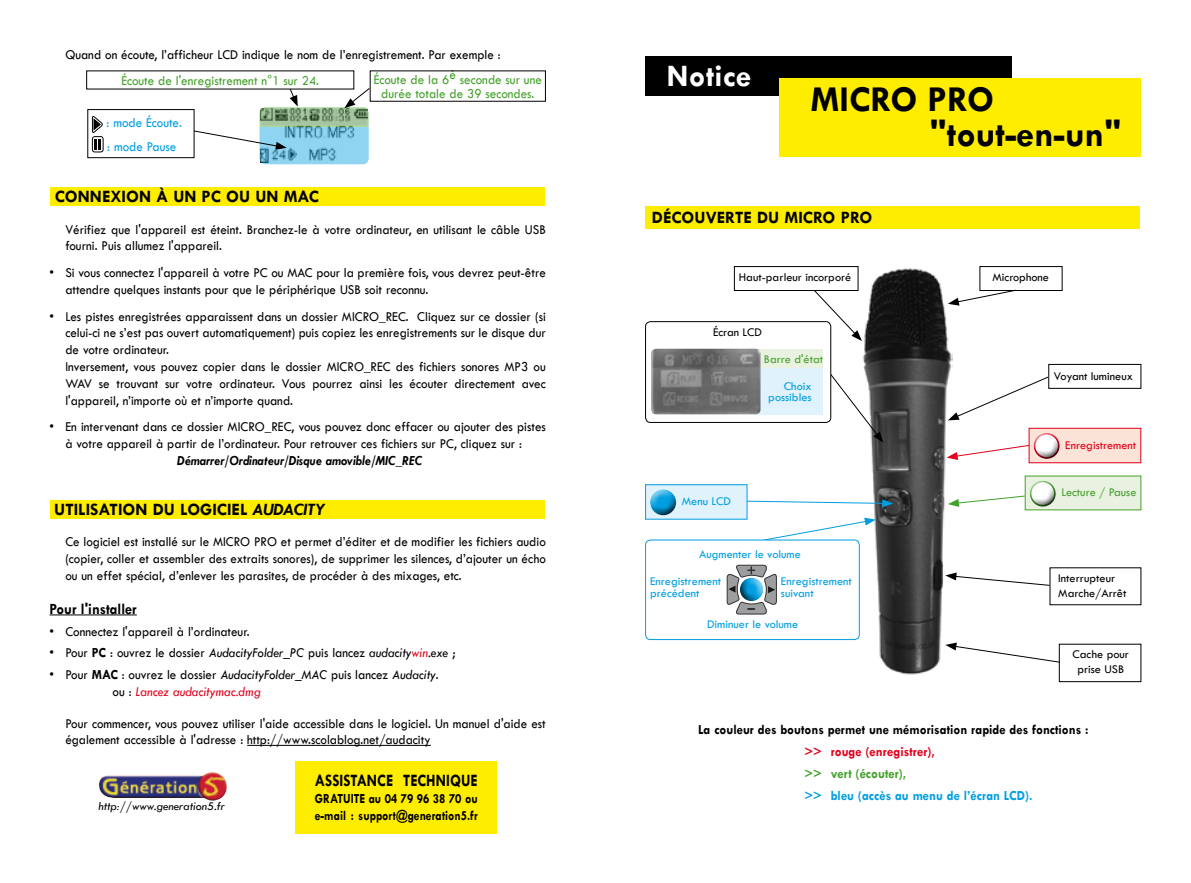
<style>
.page{position:relative;width:1191px;height:883px;background:#fff}
.page>*{position:absolute;margin:0;border:0;box-sizing:border-box;transform-origin:0 0}
.t1{font:700 36.75px/35px "Tw Cen";color:#000}
.t2{font:700 31.5px "Tw Cen";color:#fff}
.t3{font:700 17.5px "Tw Cen";color:#000}
.t4{font:700 17.5px "Tw Cen";color:#000;scale:.85 1}
.t5{font:700 15.75px "Tw Cen";color:#000;scale:.93 1}
.t6{font:14px/16.8px "Tw Cen";color:#000;scale:.93 1}
.t7{font:14px/14px "Tw Cen";color:#44a12b;text-align:center;scale:.93 1}
.t8{font:700 14px "Tw Cen";color:#000;scale:.93 1}
.t9{font:700 14px/16.8px "Tw Cen";color:#000;text-align:right;scale:.85 1}
.t10{font:italic 700 14px "Tw Cen";color:#000;scale:.93 1}
.t11{font:700 14px "Tw Cen";color:#009ee0;scale:.93 1}
.t12{font:14px/24.5px "Tw Cen";color:#009ee0;scale:.93 1}
.t13{font:700 14px "Tw Cen";color:#e2001c;scale:.93 1}
.t14{font:700 14px "Tw Cen";color:#44a12b;scale:.93 1}
.t15{font:12.25px/12.2px "Tw Cen";color:#009ee0}
.t16{font:12.25px/14.7px "Tw Cen";color:#000}
.t17{font:italic 12.25px "Tw Cen";color:#000}
.t18{font:12.25px "Tw Cen";color:#44a12b}
.t19{font:12.25px "Tw Cen";color:#e2001c}
.s1{font-style:italic}
.s2{font-weight:700}
.s3{font-style:italic;color:#e2001c}
</style>
<div class="page">
<img style="left:858px;top:267px;width:94px;height:408px">
<div style="left:50px;top:500px;width:495px;height:19px;background:#ffed00"></div>
<div style="left:50px;top:187px;width:495px;height:19px;background:#ffed00"></div>
<hr style="left:50px;top:614px;width:87px;height:1px;background:#000">
<hr style="left:247px;top:745px;width:184px;height:1px;background:#000">
<div style="left:92px;top:136px;width:11px;height:16px;border:1px solid #000;border-radius:2px"></div>
<svg style="left:92px;top:116px;width:11px;height:34px"></svg>
<div style="left:87px;top:109px;width:107px;height:49px;border:1px solid #000"></div>
<svg style="left:945px;top:572px;width:104px;height:14px"></svg>
<div style="left:645px;top:206px;width:495px;height:22px;background:#ffed00"></div>
<div style="left:645px;top:56px;width:366px;height:39px;background:#000"></div>
<div style="left:779px;top:78px;width:362px;height:78px;background:#ffed00"></div>
<div style="left:1058px;top:644px;width:83px;height:38px;border:1px solid #000"></div>
<img style="left:99px;top:772px;width:128px;height:29px">
<div style="left:296px;top:761px;width:201px;height:72px;background:#ffed00"></div>
<div style="left:1024px;top:476px;width:117px;height:34px;background:#e9f1e1"></div>
<div style="left:1027px;top:478px;width:30px;height:23px;background:#fff;opacity:.75"></div>
<div style="left:1027px;top:484px;width:30px;height:23px;background:#000;opacity:.75"></div>
<div style="left:734px;top:266px;width:124px;height:25px;border:1px solid #000"></div>
<svg style="left:813px;top:289px;width:49px;height:52px"></svg>
<svg style="left:830px;top:372px;width:53px;height:71px"></svg>
<svg style="left:946px;top:444px;width:82px;height:16px"></svg>
<div style="left:1028px;top:428px;width:113px;height:35px;background:#fce3d7;border:1px solid #e2001c"></div>
<div style="left:1031px;top:430px;width:30px;height:23px;background:#fff;opacity:.75"></div>
<div style="left:1031px;top:436px;width:30px;height:24px;background:#000;opacity:.75"></div>
<svg style="left:945px;top:643px;width:116px;height:20px"></svg>
<svg style="left:747px;top:499px;width:146px;height:8px"></svg>
<div style="left:645px;top:484px;width:102px;height:36px;background:#e0f2fb;border:1px solid #009ee0"></div>
<div style="left:648px;top:486px;width:29px;height:24px;background:#fff;opacity:.75"></div>
<div style="left:648px;top:493px;width:29px;height:23px;background:#000;opacity:.75"></div>
<svg style="left:947px;top:376px;width:101px;height:44px"></svg>
<svg style="left:947px;top:495px;width:78px;height:12px"></svg>
<div style="left:645px;top:322px;width:185px;height:100px;background:#fff;border-radius:5px"></div>
<div style="left:645px;top:321px;width:186px;height:102px;border:1px solid #000;border-radius:5px"></div>
<div style="left:756px;top:349px;width:67px;height:19px;background:#e9f1e1"></div>
<div style="left:755px;top:368px;width:68px;height:46px;background:#e0f2fb"></div>
<svg style="left:193px;top:87px;width:178px;height:78px"></svg>
<img style="left:651px;top:349px;width:109px;height:65px">
<svg style="left:762px;top:518px;width:114px;height:23px"></svg>
<div style="left:645px;top:540px;width:214px;height:100px;border:1px solid #009ee0;border-radius:5px"></div>
<svg style="left:726px;top:565px;width:51px;height:49px"></svg>
<div style="left:744px;top:575px;width:22px;height:26px;background:#fff;opacity:.75"></div>
<div style="left:739px;top:575px;width:21px;height:26px;background:#000;opacity:.75"></div>
<div style="left:979px;top:266px;width:83px;height:25px;border:1px solid #000"></div>
<svg style="left:947px;top:289px;width:70px;height:17px"></svg>
<div style="left:1048px;top:364px;width:93px;height:25px;border:1px solid #000"></div>
<p class="t6" style="left:65px;top:46px;width:469px">Quand on écoute, l’afficheur LCD indique le nom de l’enregistrement. Par exemple :</p>
<p class="t7" style="left:121px;top:73px;width:214px">écoute de l'enregistrement n°1 sur 24.</p>
<p class="t7" style="left:374px;top:72px;width:182px">écoute de la 6è seconde sur une durée totale de 39 secondes.</p>
<p class="t12" style="left:106px;top:110px;width:83px">: mode écoute. : mode Pause</p>
<p class="t3" style="left:55px;top:186px;width:266px">Connexion à un PC ou un MAC</p>
<p class="t6" style="left:65px;top:221px;width:518px">Vérifiez que l'appareil est éteint. Branchez-le à votre ordinateur, en utilisant le câble USB fourni. Puis allumez l'appareil.</p>
<p class="t6" style="left:65px;top:264px;width:518px;text-indent:-16px">• Si vous connectez l'appareil à votre PC ou MAC pour la première fois, vous devrez peut-être attendre quelques instants pour que le périphérique USB soit reconnu.</p>
<p class="t6" style="left:65px;top:308px;width:518px;text-indent:-16px">• Les pistes enregistrées apparaissent dans un dossier MICRO_REC. Cliquez sur ce dossier (si celui-ci ne s’est pas ouvert automatiquement) puis copiez les enregistrements sur le disque dur de votre ordinateur.<br>Inversement, vous pouvez copier dans le dossier MICRO_REC des fichiers sonores MP3 ou WAV se trouvant sur votre ordinateur. Vous pourrez ainsi les écouter directement avec l'appareil, n’importe où et n’importe quand.</p>
<p class="t6" style="left:50px;top:418px;width:535px;text-align:center">• En intervenant dans ce dossier MICRO_REC, vous pouvez donc effacer ou ajouter des pistes à votre appareil à partir de l’ordinateur. Pour retrouver ces fichiers sur PC, cliquez sur :</p>
<p class="t10" style="left:177px;top:452px;width:265px">Démarrer/Ordinateur/Disque amovible/MIC_REC</p>
<p class="t3" style="left:54px;top:499px;width:272px">utilisation du logiciel <span class="s1">AUDACITY</span></p>
<p class="t6" style="left:65px;top:534px;width:177px">Ce logiciel est installé sur le Micro</p>
<p class="t6" style="left:65px;top:534px;width:518px;text-align:justify;text-indent:189px">Pro et permet d’éditer et de modifier les fichiers audio (copier, coller et assembler des extraits sonores), de supprimer les silences, d’ajouter un écho ou un effet spécial, d’enlever les parasites, de procéder à des mixages, etc.</p>
<p class="t5" style="left:50px;top:599px;width:95px">Pour l'installer</p>
<p class="t6" style="left:50px;top:623px;width:216px">• Connectez l'appareil à l’ordinateur.</p>
<p class="t6" style="left:50px;top:644px;width:438px">• Pour <span class="s2">PC</span> : ouvrez le dossier <span class="s1">AudacityFolder_PC</span> puis lancez <span class="s1">audacity</span><span class="s3">win</span><span class="s1">.exe</span> ;</p>
<p class="t6" style="left:113px;top:666px;width:352px;text-indent:-63px">• Pour <span class="s2">MAC</span> : ouvrez le dossier <span class="s1">AudacityFolder_MAC</span> puis lancez <span class="s1">Audacity</span>. ou : <span class="s3">Lancez audacitymac.dmg</span></p>
<p class="t6" style="left:65px;top:715px;width:518px">Pour commencer, vous pouvez utiliser l'aide accessible dans le logiciel. Un manuel d'aide est également accessible à l'adresse : http://www.scolablog.net/audacity</p>
<p class="t17" style="left:98px;top:799px;width:128px">http://www.generation5.fr</p>
<p class="t4" style="left:315px;top:770px;width:21px">ASSIST</p>
<p class="t4" style="left:357px;top:770px;width:133px">ANCE TECHNIQUE</p>
<p class="t9" style="left:315px;top:790px;width:34px">GRATUITE</p>
<p class="t9" style="left:315px;top:790px;width:193px">au 04 79 96 38 70 ou<br>e-mail : support@generation5.fr</p>
<h2 class="t2" style="left:667px;top:57px;width:86px">Notice</h2>
<h1 class="t1" style="left:929px;top:81px;width:193px;text-indent:-119px">MICRO PRO "tout-en-un"</h1>
<p class="t3" style="left:652px;top:207px;width:220px">découverte du mICRO PRO</p>
<p class="t16" style="left:739px;top:270px;width:114px">Haut-parleur incorporé</p>
<p class="t16" style="left:713px;top:325px;width:50px">écran LCD</p>
<p class="t18" style="left:764px;top:351px;width:61px">Barre d'état</p>
<p class="t15" style="left:768px;top:381px;width:45px;line-height:10.5px;text-align:right">Choix possibles</p>
<p class="t15" style="left:682px;top:495px;width:51px">Menu LCD</p>
<p class="t15" style="left:699px;top:548px;width:103px">Augmenter le volume</p>
<p class="t15" style="left:650px;top:575px;width:72px">Enregistrement précédent</p>
<p class="t15" style="left:781px;top:575px;width:72px">Enregistrement suivant</p>
<p class="t15" style="left:707px;top:618px;width:93px">Diminuer le volume</p>
<p class="t16" style="left:992px;top:270px;width:58px">Microphone</p>
<p class="t16" style="left:1054px;top:369px;width:80px">Voyant lumineux</p>
<p class="t19" style="left:1065px;top:437px;width:72px">Enregistrement</p>
<p class="t18" style="left:1061px;top:485px;width:77px">Lecture / Pause</p>
<p class="t16" style="left:1058px;top:571px;width:70px">Interrupteur<br>Marche/Arrêt</p>
<p class="t16" style="left:1072px;top:647px;width:58px;text-align:center">Cache pour prise USB</p>
<p class="t8" style="left:698px;top:722px;width:421px">La couleur des boutons permet une mémorisation rapide des fonctions :</p>
<p class="t13" style="left:804px;top:743px;width:142px">&gt;&gt; rouge (enregistrer),</p>
<p class="t14" style="left:804px;top:765px;width:111px">&gt;&gt; vert (écouter),</p>
<p class="t11" style="left:804px;top:787px;width:247px">&gt;&gt; bleu (accès au menu de l’écran LCD).</p>
</div>
